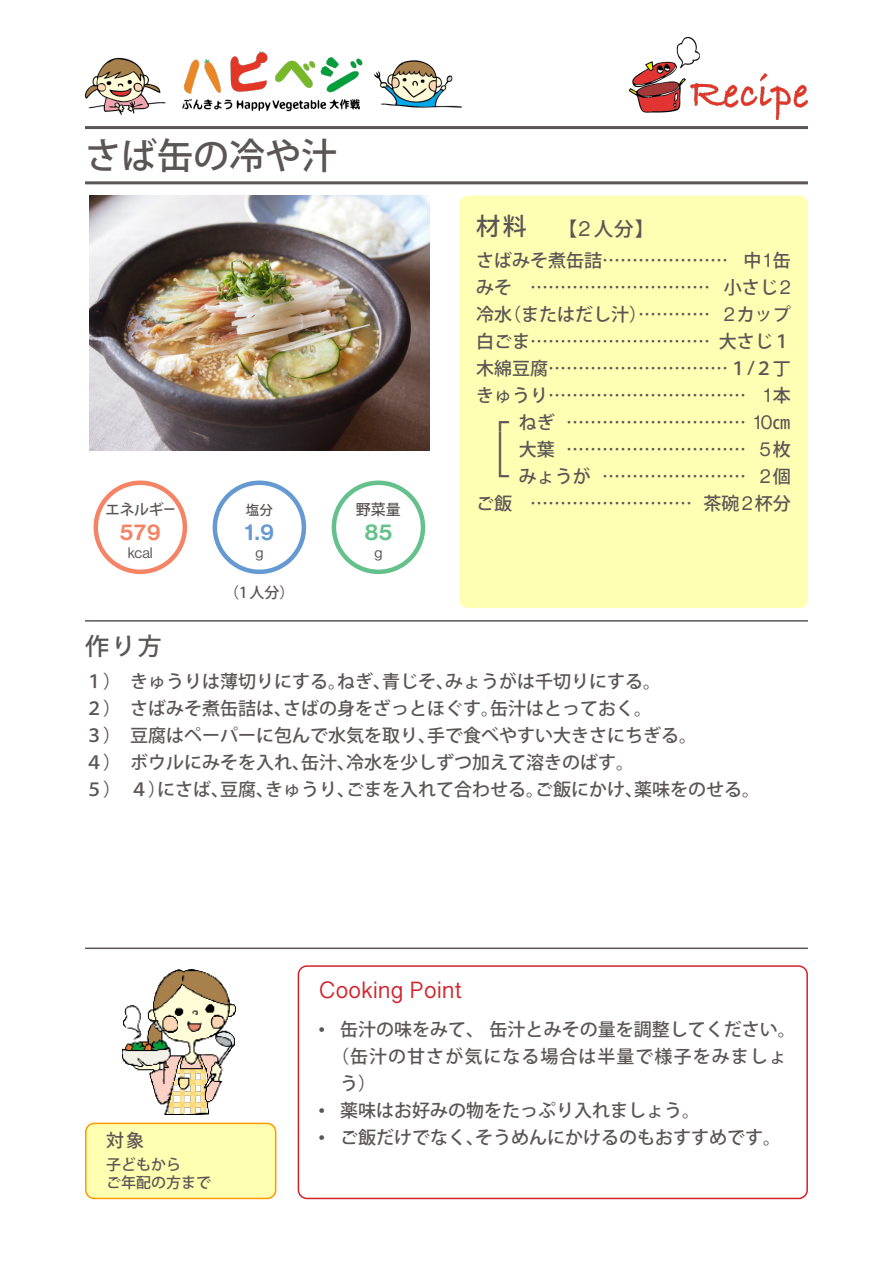
<style>
.page{position:relative;width:893px;height:1263px;background:#fff}
.page>*{position:absolute;margin:0;border:0;box-sizing:border-box;transform-origin:0 0}
.タイトル{font:500 36px "Koz Go Pr 6 N";color:#5b5655}
.材料_内容{font:500 36px "Koz Go Pr 6 N";color:#5b5655;scale:.5 1}
.t1{font:24px "Lao Sangam MN";color:#d1232a}
.t2{font:500 24px "Koz Go Pr 6 N";color:#5b5655}
.分量_塩分{font:22.5px "N Haas Grotesk DS Pro 65 Md";color:#6599d1}
.分量_エネルギー{font:22.5px "N Haas Grotesk DS Pro 65 Md";color:#f48465}
.分量_野菜量{font:22.5px "N Haas Grotesk DS Pro 65 Md";color:#65c18b}
.材料_内容-2{font:19.8px "N Haas Grotesk DS Pro 55 Rg";color:#5b5655}
.材料_人数{font:500 19.5px "Koz Go Pr 6 N";color:#5b5655}
.作り方{font:500 18px "Koz Go Pr 6 N";color:#5b5655}
.材料_内容-3{font:500 18px "Koz Go Pr 6 N";color:#5b5655}
.作り方-2{font:500 18px/27px "Koz Go Pr 6 N";letter-spacing:.055em;color:#5b5655}
.対象_内容{font:500 15px/18px "Koz Go Pr 6 N";color:#5b5655}
.表_見出し{font:500 15px "Koz Go Pr 6 N";letter-spacing:-.025em;color:#5b5655}
._1人分の栄養価{font:500 15px "Koz Go Pr 6 N";color:#5b5655}
.表_単位{font:14.85px "N Haas Grotesk DS Pro 55 Rg";color:#5b5655}
.表_単位-2{font:500 13.5px "Koz Go Pr 6 N";color:#5b5655}
.s1{font-family:"N Haas Grotesk DS Pro 55 Rg";font-weight:400;font-size:21.45px}
.s2{font-family:"N Haas Grotesk DS Pro 55 Rg";font-weight:400;font-size:19.8px}
.s3{font-family:"Koz Go Pr 6 N";font-weight:500;font-size:18px}
</style>
<div class="page">
<div style="left:86px;top:1123px;width:190px;height:75px;background:#ffffb1;border-radius:9px"></div>
<div style="left:85px;top:1123px;width:191px;height:76px;border:2px solid #fd9a00;border-radius:9px"></div>
<img style="left:122px;top:969px;width:113px;height:145px">
<div style="left:298px;top:965px;width:510px;height:234px;border:2px solid #d1232a;border-radius:9px"></div>
<div style="left:459px;top:196px;width:349px;height:412px;background:#ffffb4;border-radius:9px"></div>
<img style="left:629px;top:38px;width:179px;height:81px">
<img style="left:85px;top:51px;width:377px;height:64px">
<div style="left:94px;top:480px;width:93px;height:94px;border:4px solid #f48465;border-radius:50%"></div>
<div style="left:213px;top:480px;width:93px;height:94px;border:4px solid #6599d1;border-radius:50%"></div>
<div style="left:332px;top:480px;width:93px;height:94px;border:4px solid #65c18b;border-radius:50%"></div>
<hr style="left:85px;top:181px;width:723px;height:3px;background:#5b5655">
<hr style="left:85px;top:620px;width:723px;height:2px;background:#5b5655">
<hr style="left:85px;top:947px;width:723px;height:2px;background:#5b5655">
<hr style="left:85px;top:126px;width:723px;height:3px;background:#5b5655">
<img style="left:89px;top:196px;width:340px;height:255px">
<p class="タイトル" style="left:85px;top:135px;width:253px">さば缶の冷や汁</p>
<p class="表_見出し" style="left:105px;top:501px;width:72px">エネルギー</p>
<p class="表_単位-2" style="left:246px;top:502px;width:28px">塩分</p>
<p class="表_見出し" style="left:356px;top:501px;width:46px">野菜量</p>
<p class="分量_エネルギー" style="left:120px;top:519px;width:42px">579</p>
<p class="分量_塩分" style="left:245px;top:519px;width:31px">1.9</p>
<p class="分量_野菜量" style="left:365px;top:519px;width:29px">85</p>
<p class="表_単位" style="left:128px;top:545px;width:27px">kcal</p>
<p class="表_単位" style="left:255px;top:545px;width:10px">g</p>
<p class="表_単位" style="left:374px;top:545px;width:10px">g</p>
<p class="_1人分の栄養価" style="left:224px;top:584px;width:72px">（1人分(</p>
<h2 class="t2" style="left:85px;top:632px;width:78px">作り方</h2>
<h2 class="t2" style="left:476px;top:213px;width:52px">材料</h2>
<p class="材料_人数" style="left:558px;top:218px;width:98px">【<span class="s1">2</span>人分【</p>
<p class="材料_内容-3" style="left:476px;top:250px;width:253px">さばみそ煮缶詰…………………</p>
<p class="材料_内容-3" style="left:724px;top:277px;width:69px">小さじ <span class="s2">2</span></p>
<p class="材料_内容-3" style="left:744px;top:250px;width:49px">中 缶<span class="s2">1</span></p>
<p class="材料_内容-3" style="left:476px;top:277px;width:37px">みそ</p>
<p class="材料_内容-3" style="left:530px;top:277px;width:181px">…………………………</p>
<p class="材料_内容-3" style="left:503px;top:304px;width:208px">（またはだし汁）…………</p>
<p class="材料_内容-3" style="left:476px;top:304px;width:37px">冷水</p>
<p class="材料_内容-3" style="left:724px;top:304px;width:69px"><span class="s2">2</span>カップ</p>
<p class="材料_内容-3" style="left:476px;top:331px;width:235px">白ごま…………………………</p>
<p class="材料_内容-3" style="left:476px;top:358px;width:316px">木綿豆腐…………………………１<span class="s2">/</span>２丁</p>
<p class="材料_内容-3" style="left:764px;top:385px;width:29px">本<span class="s2">1</span></p>
<p class="材料_内容-3" style="left:719px;top:331px;width:74px">大さじ１</p>
<p class="材料_内容-3" style="left:476px;top:385px;width:271px">きゅうり……………………………</p>
<p class="材料_内容-3" style="left:566px;top:412px;width:226px">………………………… <span class="s2">10</span>㎝</p>
<p class="材料_内容-3" style="left:519px;top:412px;width:37px">ねぎ</p>
<p class="材料_内容-3" style="left:491px;top:412px;width:19px">┏</p>
<p class="材料_内容" style="left:491px;top:429px;width:37px">┃</p>
<p class="材料_内容-2" style="left:760px;top:438px;width:33px">5<span class="s3">枚</span></p>
<p class="材料_内容-3" style="left:519px;top:439px;width:37px">大葉</p>
<p class="材料_内容-3" style="left:566px;top:439px;width:181px">…………………………</p>
<p class="材料_内容-3" style="left:491px;top:466px;width:19px">┗</p>
<p class="材料_内容-3" style="left:519px;top:466px;width:73px">みょうが</p>
<p class="材料_内容-2" style="left:760px;top:465px;width:33px">2<span class="s3">個</span></p>
<p class="材料_内容-3" style="left:602px;top:466px;width:145px">……………………</p>
<p class="材料_内容-3" style="left:476px;top:493px;width:37px">ご飯</p>
<p class="材料_内容-3" style="left:530px;top:493px;width:163px">………………………</p>
<p class="材料_内容-3" style="left:703px;top:493px;width:89px">茶碗<span class="s2">2</span>杯分</p>
<p class="作り方" style="left:337px;top:671px;width:55px">ねぎ、</p>
<p class="作り方" style="left:445px;top:671px;width:217px">みょうがは千切りにする。</p>
<p class="作り方" style="left:85px;top:671px;width:262px">１）　きゅうりは薄切りにする。</p>
<p class="作り方" style="left:382px;top:671px;width:73px">青じそ、</p>
<p class="作り方" style="left:283px;top:698px;width:217px">さばの身をざっとほぐす。</p>
<p class="作り方" style="left:85px;top:698px;width:208px">２）　さばみそ煮缶詰は、</p>
<p class="作り方" style="left:490px;top:698px;width:163px">缶汁はとっておく。</p>
<p class="作り方" style="left:427px;top:725px;width:271px">手で食べやすい大きさにちぎる。</p>
<p class="作り方" style="left:85px;top:725px;width:352px">３）　豆腐はペーパーに包んで水気を取り、</p>
<p class="作り方" style="left:346px;top:752px;width:289px">冷水を少しずつ加えて溶きのばす。</p>
<p class="作り方" style="left:85px;top:752px;width:226px">４）　ボウルにみそを入れ、</p>
<p class="作り方" style="left:301px;top:752px;width:55px">缶汁、</p>
<p class="作り方" style="left:157px;top:779px;width:73px">にさば、</p>
<p class="作り方" style="left:346px;top:779px;width:199px">ごまを入れて合わせる。</p>
<p class="作り方" style="left:535px;top:779px;width:109px">ご飯にかけ、</p>
<p class="作り方" style="left:85px;top:779px;width:82px">５）　４）</p>
<p class="作り方" style="left:220px;top:779px;width:55px">豆腐、</p>
<p class="作り方" style="left:634px;top:779px;width:127px">薬味をのせる。</p>
<p class="作り方" style="left:265px;top:779px;width:91px">きゅうり、</p>
<h2 class="t1" style="left:319px;top:976px;width:145px">Cooking Point</h2>
<p class="作り方" style="left:106px;top:1130px;width:39px">対象</p>
<p class="対象_内容" style="left:106px;top:1156px;width:106px">子どもから<br>ご年配の方まで</p>
<p class="材料_内容-2" style="left:319px;top:1018px;width:8px">•</p>
<p class="材料_内容-2" style="left:319px;top:1099px;width:8px">•</p>
<p class="材料_内容-2" style="left:319px;top:1126px;width:8px">•</p>
<p class="作り方" style="left:340px;top:1020px;width:457px">缶汁の味をみて、缶汁とみその量を調整してください。</p>
<p class="作り方-2" style="left:340px;top:1044px;width:448px;text-indent:-9px">（缶汁の甘さが気になる場合は半量で様子をみましょう(</p>
<p class="作り方" style="left:340px;top:1101px;width:361px">薬味はお好みの物をたっぷり入れましょう。</p>
<p class="作り方" style="left:340px;top:1128px;width:145px">ご飯だけでなく、</p>
<p class="作り方" style="left:475px;top:1128px;width:307px">そうめんにかけるのもおすすめです。</p>
</div>
